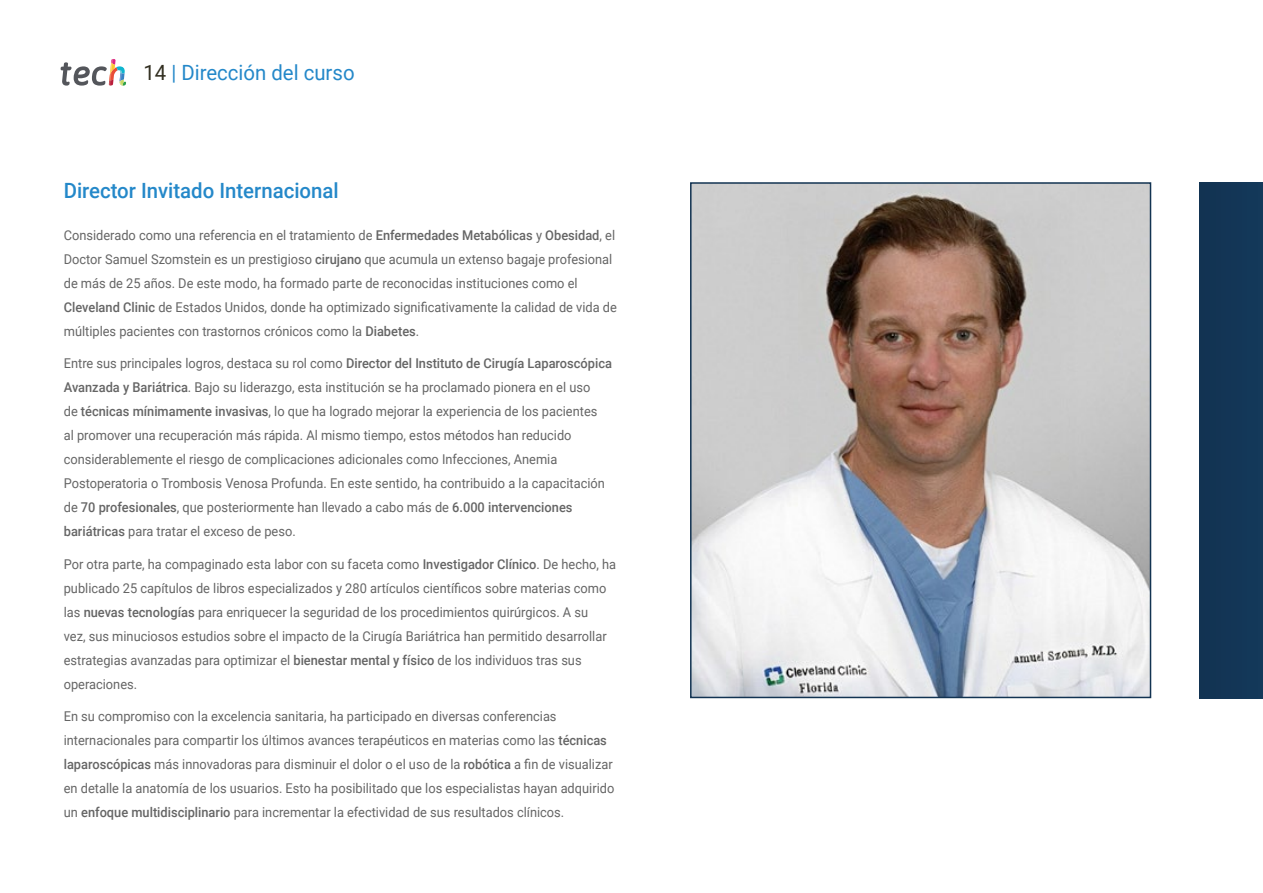
<style>
.page{position:relative;width:1263px;height:893px;background:#fff}
.page>*{position:absolute;margin:0;border:0;box-sizing:border-box;transform-origin:0 0}
.t1{font:500 21px "Roboto";color:#2488c9}
.t2{font:21px "Roboto";color:#2488c9}
.t3{font:13.5px/24px "Roboto";color:#656565;scale:.95 1}
.s1{color:#312e20}
.s2{font-weight:500}
</style>
<div class="page">
<div style="left:1199px;top:182px;width:64px;height:516px;background:#133556"></div>
<img style="left:693px;top:185px;width:455px;height:510px">
<div style="left:690px;top:182px;width:461px;height:516px;border:2px solid #123352"></div>
<svg style="left:61px;top:59px;width:65px;height:27px"></svg>
<h1 class="t2" style="left:144px;top:57px;width:213px"><span class="s1">14</span> | Dirección del curso</h1>
<h1 class="t1" style="left:64px;top:176px;width:276px">Director Invitado Internacional</h1>
<p class="t3" style="left:64px;top:222px;width:584px">Considerado como una referencia en el tratamiento de <span class="s2">Enfermedades Metabólicas</span> y <span class="s2">Obesidad</span>, el Doctor Samuel Szomstein es un prestigioso <span class="s2">cirujano</span> que acumula un extenso bagaje profesional de más de 25 años. De este modo, ha formado parte de reconocidas instituciones como el <span class="s2">Cleveland Clinic</span> de Estados Unidos, donde ha optimizado significativamente la calidad de vida de múltiples pacientes con trastornos crónicos como la <span class="s2">Diabetes</span>.</p>
<p class="t3" style="left:64px;top:351px;width:578px">Entre sus principales logros, destaca su rol como <span class="s2">Director del Instituto de Cirugía Laparoscópica Avanzada y Bariátrica</span>. Bajo su liderazgo, esta institución se ha proclamado pionera en el uso<br>de <span class="s2">técnicas mínimamente invasivas</span>, lo que ha logrado mejorar la experiencia de los pacientes<br>al promover una recuperación más rápida. Al mismo tiempo, estos métodos han reducido considerablemente el riesgo de complicaciones adicionales como Infecciones, Anemia Postoperatoria o Trombosis Venosa Profunda. En este sentido, ha contribuido a la capacitación de <span class="s2">70 profesionales</span>, que posteriormente han llevado a cabo más de <span class="s2">6.000 intervenciones bariátricas</span> para tratar el exceso de peso.</p>
<p class="t3" style="left:64px;top:551px;width:583px">Por otra parte, ha compaginado esta labor con su faceta como <span class="s2">Investigador Clínico</span>. De hecho, ha publicado 25 capítulos de libros especializados y 280 artículos científicos sobre materias como las <span class="s2">nuevas tecnologías</span> para enriquecer la seguridad de los procedimientos quirúrgicos. A su<br>vez, sus minuciosos estudios sobre el impacto de la Cirugía Bariátrica han permitido desarrollar estrategias avanzadas para optimizar el <span class="s2">bienestar mental y físico</span> de los individuos tras sus operaciones.</p>
<p class="t3" style="left:64px;top:704px;width:581px">En su compromiso con la excelencia sanitaria, ha participado en diversas conferencias internacionales para compartir los últimos avances terapéuticos en materias como las <span class="s2">técnicas laparoscópicas</span> más innovadoras para disminuir el dolor o el uso de la <span class="s2">robótica</span> a fin de visualizar en detalle la anatomía de los usuarios. Esto ha posibilitado que los especialistas hayan adquirido un <span class="s2">enfoque multidisciplinario</span> para incrementar la efectividad de sus resultados clínicos.</p>
</div>
